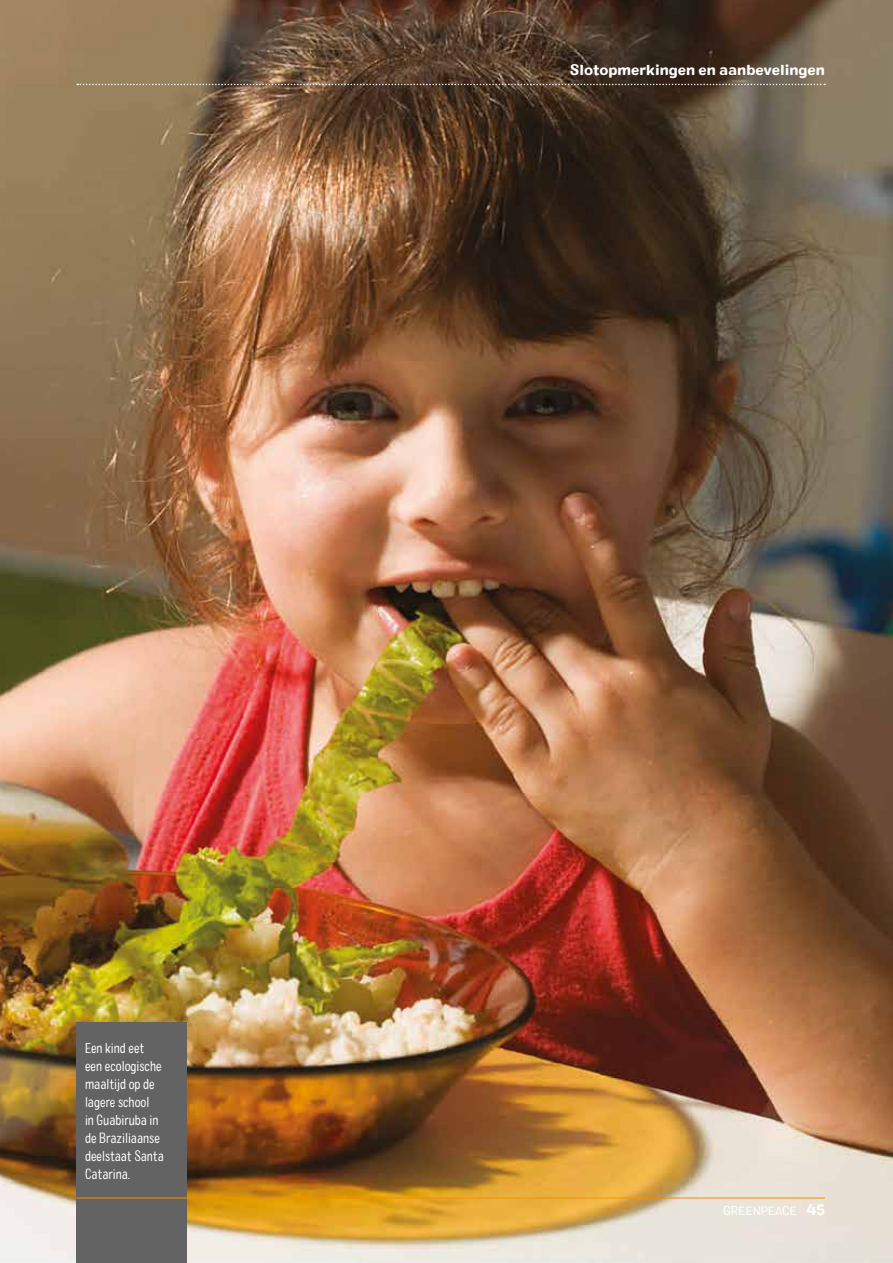
<style>
.page{position:relative;width:893px;height:1263px;background:#fff}
.page>*{position:absolute;margin:0;border:0;box-sizing:border-box;transform-origin:0 0}
.t1{font:14.25px/18px "Colby Nr Lt";color:#fff}
.t2{font:14.25px "Colby St Bld";color:#fff}
.t3{font:12px "Colby St Reg";color:#fff}
.s1{font-family:"Colby St Bld";font-size:15px}
</style>
<div class="page">
<img style="left:0;top:0;width:893px;height:1263px">
<svg style="left:77px;top:84px;width:748px;height:1px"></svg>
<div style="left:77px;top:1023px;width:110px;height:240px;background:#646363"></div>
<hr style="left:77px;top:1198px;width:748px;height:1px;background:#f39200">
<p class="t1" style="left:85px;top:1039px;width:80px">Een kind eet een ecologische maaltijd op de lagere school<br>in Guabiruba in de Braziliaanse deelstaat Santa<br>Catarina.</p>
<p class="t2" style="left:570px;top:61px;width:257px">Slotopmerkingen en aanbevelingen</p>
<p class="t3" style="left:723px;top:1203px;width:103px">GREENPEACE <span class="s1">45</span></p>
</div>
